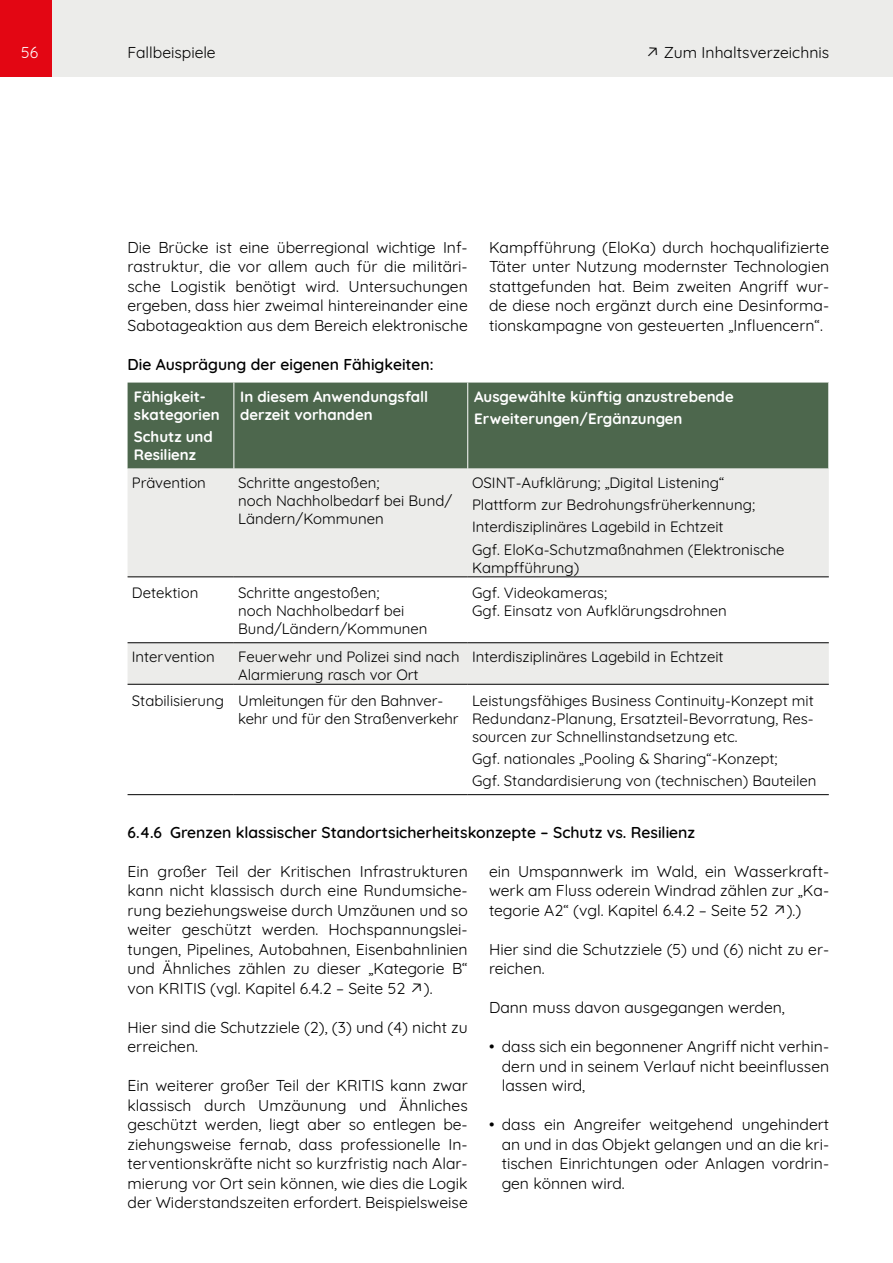
<style>
.page{position:relative;width:893px;height:1263px;background:#fff}
.page>*{position:absolute;margin:0;border:0;box-sizing:border-box;transform-origin:0 0}
.Aufzählung{font:15.75px/19.5px "Quicksand";color:#000;text-align:justify}
.H3_Nummerierung{font:600 15.75px "Quicksand";color:#000}
.H4_Spaltenspanne{font:600 15.75px "Quicksand";color:#000}
.p_rechts{font:15.75px "Quicksand";color:#000}
.t1{font:15.75px "Quicksand";color:#fff}
.Tabelle_p{font:15px/18px "Quicksand";color:#000}
.Tabelle_H1_zentriert_weiß_bold{font:700 15px/18px "Quicksand";color:#fff}
.s1{font-family:"Fira Sans";font-weight:300;font-size:18px}
</style>
<div class="page">
<div style="left:0;top:0;width:893px;height:77px;background:#ececea"></div>
<div style="left:0;top:0;width:51px;height:77px;background:#e30613"></div>
<div style="left:128px;top:383px;width:700px;height:86px;background:#4d674d"></div>
<div style="left:128px;top:469px;width:701px;height:108px;background:#ececea"></div>
<div style="left:128px;top:643px;width:701px;height:41px;background:#ececea"></div>
<hr style="left:233px;top:383px;width:1px;height:86px;background:#fff">
<hr style="left:467px;top:383px;width:1px;height:86px;background:#fff">
<hr style="left:128px;top:684px;width:106px;height:1px;background:#000">
<hr style="left:234px;top:684px;width:234px;height:1px;background:#000">
<hr style="left:468px;top:684px;width:361px;height:1px;background:#000">
<hr style="left:128px;top:794px;width:106px;height:1px;background:#000">
<hr style="left:234px;top:794px;width:234px;height:1px;background:#000">
<hr style="left:468px;top:794px;width:361px;height:1px;background:#000">
<hr style="left:128px;top:577px;width:106px;height:1px;background:#000">
<hr style="left:234px;top:577px;width:234px;height:1px;background:#000">
<hr style="left:468px;top:577px;width:361px;height:1px;background:#000">
<hr style="left:128px;top:642px;width:106px;height:1px;background:#000">
<hr style="left:234px;top:642px;width:234px;height:1px;background:#000">
<hr style="left:468px;top:642px;width:361px;height:1px;background:#000">
<p class="t1" style="left:21px;top:40px;width:19px">56</p>
<p class="Aufzählung" style="left:128px;top:41px;width:90px">Fallbeispiele</p>
<p class="p_rechts" style="left:645px;top:40px;width:185px"><span class="s1">↗</span> Zum Inhaltsverzeichnis</p>
<p class="Aufzählung" style="left:128px;top:236px;width:342px">Die Brücke ist eine überregional wichtige Inf&shy;rastruktur, die vor allem auch für die militäri&shy;sche Logistik benötigt wird. Untersuchungen ergeben, dass hier zweimal hintereinander eine Sabotageaktion aus dem Bereich elektronische</p>
<p class="Aufzählung" style="left:489px;top:236px;width:342px">Kampfführung (EloKa) durch hochqualifizierte Täter unter Nutzung modernster Technologien stattgefunden hat. Beim zweiten Angriff wur&shy;de diese noch ergänzt durch eine Desinforma&shy;tionskampagne von gesteuerten „Influencern“.</p>
<h4 class="H4_Spaltenspanne" style="left:128px;top:352px;width:308px">Die Ausprägung der eigenen Fähigkeiten:</h4>
<p class="Tabelle_H1_zentriert_weiß_bold" style="left:134px;top:386px;width:87px">Fähigkeit&shy;skategorien</p>
<p class="Tabelle_H1_zentriert_weiß_bold" style="left:134px;top:426px;width:80px">Schutz und<br>Resilienz</p>
<p class="Tabelle_H1_zentriert_weiß_bold" style="left:240px;top:386px;width:190px">In diesem Anwendungsfall derzeit vorhanden</p>
<p class="Tabelle_H1_zentriert_weiß_bold" style="left:474px;top:386px;width:261px">Ausgewählte künftig anzustrebende</p>
<p class="Tabelle_H1_zentriert_weiß_bold" style="left:474px;top:408px;width:210px">Erweiterungen/Ergänzungen</p>
<p class="Tabelle_p" style="left:132px;top:472px;width:76px">Prävention</p>
<p class="Tabelle_p" style="left:238px;top:472px;width:216px">Schritte angestoßen;<br>noch Nachholbedarf bei Bund/<br>Ländern/Kommunen</p>
<p class="Tabelle_p" style="left:472px;top:472px;width:254px">OSINT-Aufklärung; „Digital Listening“</p>
<p class="Tabelle_p" style="left:472px;top:494px;width:285px">Plattform zur Bedrohungsfrüherkennung;</p>
<p class="Tabelle_p" style="left:472px;top:516px;width:253px">Interdisziplinäres Lagebild in Echtzeit</p>
<p class="Tabelle_p" style="left:472px;top:539px;width:314px">Ggf. EloKa-Schutzmaßnahmen (Elektronische<br>Kampfführung)</p>
<p class="Tabelle_p" style="left:132px;top:582px;width:68px">Detektion</p>
<p class="Tabelle_p" style="left:238px;top:582px;width:191px">Schritte angestoßen;<br>noch Nachholbedarf bei<br>Bund/Ländern/Kommunen</p>
<p class="Tabelle_p" style="left:472px;top:582px;width:256px">Ggf. Videokameras;<br>Ggf. Einsatz von Aufklärungsdrohnen</p>
<p class="Tabelle_p" style="left:132px;top:646px;width:85px">Intervention</p>
<p class="Tabelle_p" style="left:238px;top:646px;width:223px">Feuerwehr und Polizei sind nach<br>Alarmierung rasch vor Ort</p>
<p class="Tabelle_p" style="left:472px;top:646px;width:253px">Interdisziplinäres Lagebild in Echtzeit</p>
<p class="Tabelle_p" style="left:132px;top:690px;width:94px">Stabilisierung</p>
<p class="Tabelle_p" style="left:238px;top:690px;width:222px">Umleitungen für den Bahnver&shy;kehr und für den Straßenverkehr</p>
<p class="Tabelle_p" style="left:472px;top:690px;width:343px;text-align:justify">Leistungsfähiges Business Continuity-Konzept mit Redundanz-Planung, Ersatzteil-Bevorratung, Res&shy;sourcen zur Schnellinstandsetzung etc.</p>
<p class="Tabelle_p" style="left:472px;top:748px;width:307px">Ggf. nationales „Pooling &amp; Sharing“-Konzept;</p>
<p class="Tabelle_p" style="left:472px;top:770px;width:346px">Ggf. Standardisierung von (technischen) Bauteilen</p>
<h3 class="H3_Nummerierung" style="left:128px;top:820px;width:569px">6.4.6 Grenzen klassischer Standortsicherheitskonzepte – Schutz vs. Resilienz</h3>
<p class="Aufzählung" style="left:128px;top:860px;width:342px">Ein großer Teil der Kritischen Infrastrukturen kann nicht klassisch durch eine Rundumsiche&shy;rung beziehungsweise durch Umzäunen und so weiter geschützt werden. Hochspannungslei&shy;tungen, Pipelines, Autobahnen, Eisenbahnlinien und Ähnliches zählen zu dieser „Kategorie B“ von KRITIS (vgl. Kapitel 6.4.2 – Seite 52 <span class="s1">↗</span>).</p>
<p class="Aufzählung" style="left:128px;top:1016px;width:342px">Hier sind die Schutzziele (2), (3) und (4) nicht zu erreichen.</p>
<p class="Aufzählung" style="left:128px;top:1074px;width:342px">Ein weiterer großer Teil der KRITIS kann zwar klassisch durch Umzäunung und Ähnliches geschützt werden, liegt aber so entlegen be&shy;ziehungsweise fernab, dass professionelle In&shy;terventionskräfte nicht so kurzfristig nach Alar&shy;mierung vor Ort sein können, wie dies die Logik der Widerstandszeiten erfordert. Beispielsweise</p>
<p class="Aufzählung" style="left:489px;top:860px;width:342px">ein Umspannwerk im Wald, ein Wasserkraft&shy;werk am Fluss oderein Windrad zählen zur „Ka&shy;tegorie A2“ (vgl. Kapitel 6.4.2 – Seite 52 <span class="s1">↗</span>).)</p>
<p class="Aufzählung" style="left:489px;top:938px;width:342px">Hier sind die Schutzziele (5) und (6) nicht zu er&shy;reichen.</p>
<p class="Aufzählung" style="left:489px;top:996px;width:297px">Dann muss davon ausgegangen werden,</p>
<p class="Aufzählung" style="left:502px;top:1035px;width:329px;text-indent:-13px">• dass sich ein begonnener Angriff nicht verhin&shy;dern und in seinem Verlauf nicht beeinflussen lassen wird,</p>
<p class="Aufzählung" style="left:502px;top:1113px;width:329px;text-indent:-13px">• dass ein Angreifer weitgehend ungehindert an und in das Objekt gelangen und an die kri&shy;tischen Einrichtungen oder Anlagen vordrin&shy;gen können wird.</p>
</div>
